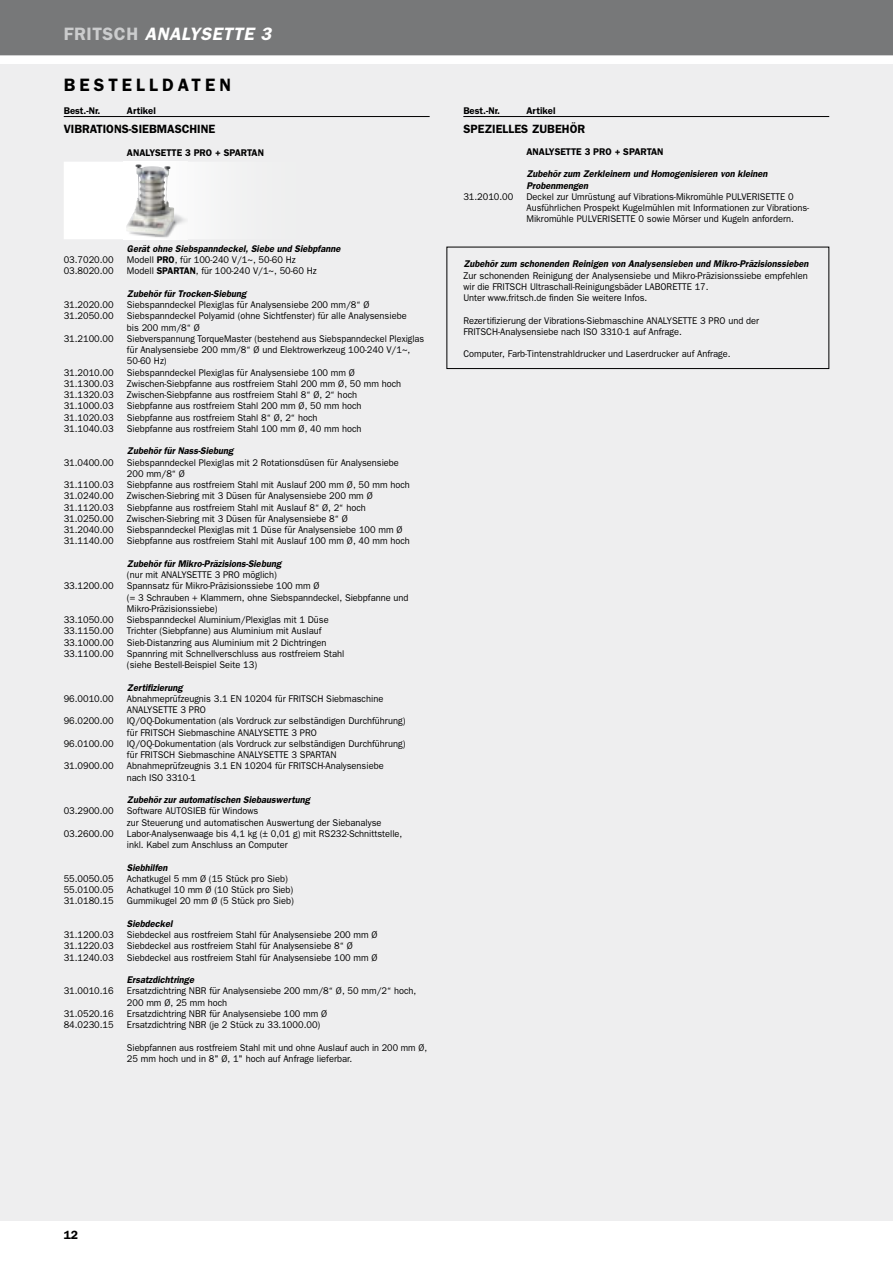
<style>
.page{position:relative;width:893px;height:1263px;background:#fff}
.page>*{position:absolute;margin:0;border:0;box-sizing:border-box;transform-origin:0 0}
.t1{font:italic 600 18px "Franklin Gothic";letter-spacing:.03em;color:#fff}
.t2{font:600 18px "Franklin Gothic";letter-spacing:.23em;color:#000}
.t3{font:600 12px "Franklin Gothic";color:#000}
.t4{font:9.75px/11.2px "Franklin Gothic";color:#000;scale:.95 1}
.t5{font:italic 600 9.75px/11.2px "Franklin Gothic";color:#000;scale:.95 1}
.t6{font:9.75px/11.2px "Franklin Gothic";color:#000;scale:.93 1}
.t7{font:9.75px/11.2px "Franklin Gothic";color:#000;scale:.96 1}
.t8{font:600 9.75px "Franklin Gothic";color:#000}
.s1{font-style:normal;color:#cbcccd}
.s2{font-weight:600}
</style>
<div class="page">
<div style="left:0;top:64px;width:893px;height:1156px;background:#eeeeef"></div>
<div style="left:0;top:0;width:893px;height:55px;background:#777879"></div>
<hr style="left:64px;top:116px;width:366px;height:1px;background:#000">
<hr style="left:463px;top:116px;width:366px;height:1px;background:#000">
<div style="left:446px;top:247px;width:383px;height:122px;border:1px solid #000"></div>
<div style="left:64px;top:162px;width:130px;height:77px;background:#fff"></div>
<img style="left:123px;top:161px;width:64px;height:79px">
<img style="left:123px;top:162px;width:64px;height:77px">
<img style="left:126px;top:164px;width:42px;height:67px">
<h1 class="t1" style="left:64px;top:28px;width:209px"><span class="s1">FRITSCH</span> ANALYSETTE 3</h1>
<h1 class="t2" style="left:64px;top:79px;width:169px">BESTELLDATEN</h1>
<p class="t8" style="left:64px;top:108px;width:38px">Best.-Nr.</p>
<p class="t8" style="left:127px;top:108px;width:31px">Artikel</p>
<p class="t3" style="left:64px;top:125px;width:153px">VIBRATIONS-SIEBMASCHINE</p>
<p class="t8" style="left:127px;top:149px;width:139px">ANALYSETTE 3 PRO + SPARTAN</p>
<p class="t5" style="left:127px;top:244px;width:226px">Gerät ohne Siebspanndeckel, Siebe und Siebpfanne</p>
<p class="t4" style="left:64px;top:255px;width:54px">03.7020.00</p>
<p class="t4" style="left:127px;top:255px;width:179px">Modell <span class="s2">PRO</span>, für 100-240 V/1~, 50-60 Hz</p>
<p class="t4" style="left:64px;top:266px;width:54px">03.8020.00</p>
<p class="t4" style="left:127px;top:266px;width:201px">Modell <span class="s2">SPARTAN</span>, für 100-240 V/1~, 50-60 Hz</p>
<p class="t5" style="left:127px;top:289px;width:127px">Zubehör für Trocken-Siebung</p>
<p class="t4" style="left:64px;top:300px;width:54px">31.2020.00</p>
<p class="t4" style="left:127px;top:300px;width:257px">Siebspanndeckel Plexiglas für Analysensiebe 200 mm/8“ Ø</p>
<p class="t4" style="left:64px;top:311px;width:54px">31.2050.00</p>
<p class="t4" style="left:127px;top:311px;width:296px">Siebspanndeckel Polyamid (ohne Sichtfenster) für alle Analysensiebe bis 200 mm/8“ Ø</p>
<p class="t4" style="left:64px;top:334px;width:54px">31.2100.00</p>
<p class="t6" style="left:127px;top:334px;width:321px">Siebverspannung TorqueMaster (bestehend aus Siebspanndeckel Plexiglas für Analysensiebe 200 mm/8“ Ø und Elektrowerkzeug 100-240 V/1~,<br>50-60 Hz)</p>
<p class="t4" style="left:64px;top:367px;width:54px">31.2010.00</p>
<p class="t4" style="left:127px;top:367px;width:242px">Siebspanndeckel Plexiglas für Analysensiebe 100 mm Ø</p>
<p class="t4" style="left:64px;top:379px;width:54px">31.1300.03</p>
<p class="t4" style="left:127px;top:379px;width:290px">Zwischen-Siebpfanne aus rostfreiem Stahl 200 mm Ø, 50 mm hoch</p>
<p class="t4" style="left:64px;top:390px;width:54px">31.1320.03</p>
<p class="t4" style="left:127px;top:390px;width:244px">Zwischen-Siebpfanne aus rostfreiem Stahl 8“ Ø, 2“ hoch</p>
<p class="t4" style="left:64px;top:401px;width:54px">31.1000.03</p>
<p class="t4" style="left:127px;top:401px;width:248px">Siebpfanne aus rostfreiem Stahl 200 mm Ø, 50 mm hoch</p>
<p class="t4" style="left:64px;top:412px;width:54px">31.1020.03</p>
<p class="t4" style="left:127px;top:412px;width:202px">Siebpfanne aus rostfreiem Stahl 8“ Ø, 2“ hoch</p>
<p class="t4" style="left:64px;top:424px;width:54px">31.1040.03</p>
<p class="t4" style="left:127px;top:424px;width:248px">Siebpfanne aus rostfreiem Stahl 100 mm Ø, 40 mm hoch</p>
<p class="t5" style="left:127px;top:446px;width:114px">Zubehör für Nass-Siebung</p>
<p class="t4" style="left:64px;top:457px;width:54px">31.0400.00</p>
<p class="t4" style="left:127px;top:457px;width:288px">Siebspanndeckel Plexiglas mit 2 Rotationsdüsen für Analysensiebe<br>200 mm/8“ Ø</p>
<p class="t4" style="left:64px;top:480px;width:54px">31.1100.03</p>
<p class="t4" style="left:127px;top:480px;width:299px">Siebpfanne aus rostfreiem Stahl mit Auslauf 200 mm Ø, 50 mm hoch</p>
<p class="t4" style="left:64px;top:491px;width:54px">31.0240.00</p>
<p class="t4" style="left:127px;top:491px;width:260px">Zwischen-Siebring mit 3 Düsen für Analysensiebe 200 mm Ø</p>
<p class="t4" style="left:64px;top:502px;width:54px">31.1120.03</p>
<p class="t4" style="left:127px;top:502px;width:253px">Siebpfanne aus rostfreiem Stahl mit Auslauf 8“ Ø, 2“ hoch</p>
<p class="t4" style="left:64px;top:514px;width:54px">31.0250.00</p>
<p class="t4" style="left:127px;top:514px;width:234px">Zwischen-Siebring mit 3 Düsen für Analysensiebe 8“ Ø</p>
<p class="t4" style="left:64px;top:525px;width:54px">31.2040.00</p>
<p class="t4" style="left:127px;top:525px;width:292px">Siebspanndeckel Plexiglas mit 1 Düse für Analysensiebe 100 mm Ø</p>
<p class="t4" style="left:64px;top:536px;width:54px">31.1140.00</p>
<p class="t4" style="left:127px;top:536px;width:299px">Siebpfanne aus rostfreiem Stahl mit Auslauf 100 mm Ø, 40 mm hoch</p>
<p class="t5" style="left:127px;top:559px;width:164px">Zubehör für Mikro-Präzisions-Siebung</p>
<p class="t4" style="left:127px;top:570px;width:159px">(nur mit ANALYSETTE 3 PRO möglich)</p>
<p class="t4" style="left:64px;top:581px;width:54px">33.1200.00</p>
<p class="t4" style="left:127px;top:581px;width:298px">Spannsatz für Mikro-Präzisionssiebe 100 mm Ø<br>(= 3 Schrauben + Klammern, ohne Siebspanndeckel, Siebpfanne und<br>Mikro-Präzisionssiebe)</p>
<p class="t4" style="left:64px;top:615px;width:54px">33.1050.00</p>
<p class="t4" style="left:127px;top:615px;width:214px">Siebspanndeckel Aluminium/Plexiglas mit 1 Düse</p>
<p class="t4" style="left:64px;top:626px;width:54px">33.1150.00</p>
<p class="t4" style="left:127px;top:626px;width:206px">Trichter (Siebpfanne) aus Aluminium mit Auslauf</p>
<p class="t4" style="left:64px;top:637px;width:54px">33.1000.00</p>
<p class="t4" style="left:127px;top:637px;width:212px">Sieb-Distanzring aus Aluminium mit 2 Dichtringen</p>
<p class="t4" style="left:64px;top:649px;width:54px">33.1100.00</p>
<p class="t4" style="left:127px;top:649px;width:230px">Spannring mit Schnellverschluss aus rostfreiem Stahl (siehe Bestell-Beispiel Seite 13)</p>
<p class="t5" style="left:127px;top:682px;width:60px">Zertifizierung</p>
<p class="t4" style="left:64px;top:694px;width:54px">96.0010.00</p>
<p class="t4" style="left:127px;top:694px;width:271px">Abnahmeprüfzeugnis 3.1 EN 10204 für FRITSCH Siebmaschine<br>ANALYSETTE 3 PRO</p>
<p class="t4" style="left:64px;top:716px;width:54px">96.0200.00</p>
<p class="t4" style="left:127px;top:716px;width:295px">IQ/OQ-Dokumentation (als Vordruck zur selbständigen Durchführung) für FRITSCH Siebmaschine ANALYSETTE 3 PRO</p>
<p class="t4" style="left:64px;top:739px;width:54px">96.0100.00</p>
<p class="t4" style="left:127px;top:739px;width:295px">IQ/OQ-Dokumentation (als Vordruck zur selbständigen Durchführung) für FRITSCH Siebmaschine ANALYSETTE 3 SPARTAN</p>
<p class="t4" style="left:64px;top:761px;width:54px">31.0900.00</p>
<p class="t4" style="left:127px;top:761px;width:272px">Abnahmeprüfzeugnis 3.1 EN 10204 für FRITSCH-Analysensiebe nach ISO 3310-1</p>
<p class="t5" style="left:127px;top:795px;width:194px">Zubehör zur automatischen Siebauswertung</p>
<p class="t4" style="left:64px;top:806px;width:54px">03.2900.00</p>
<p class="t4" style="left:127px;top:806px;width:269px">Software AUTOSIEB für Windows<br>zur Steuerung und automatischen Auswertung der Siebanalyse</p>
<p class="t4" style="left:64px;top:829px;width:54px">03.2600.00</p>
<p class="t4" style="left:127px;top:829px;width:291px">Labor-Analysenwaage bis 4,1 kg (± 0,01 g) mit RS232-Schnittstelle, inkl. Kabel zum Anschluss an Computer</p>
<p class="t5" style="left:127px;top:862px;width:44px">Siebhilfen</p>
<p class="t4" style="left:64px;top:874px;width:54px">55.0050.05</p>
<p class="t4" style="left:127px;top:874px;width:171px">Achatkugel 5 mm Ø (15 Stück pro Sieb)</p>
<p class="t4" style="left:64px;top:885px;width:54px">55.0100.05</p>
<p class="t4" style="left:127px;top:885px;width:177px">Achatkugel 10 mm Ø (10 Stück pro Sieb)</p>
<p class="t4" style="left:64px;top:896px;width:54px">31.0180.15</p>
<p class="t4" style="left:127px;top:896px;width:177px">Gummikugel 20 mm Ø (5 Stück pro Sieb)</p>
<p class="t5" style="left:127px;top:919px;width:49px">Siebdeckel</p>
<p class="t4" style="left:64px;top:930px;width:54px">31.1200.03</p>
<p class="t4" style="left:127px;top:930px;width:265px">Siebdeckel aus rostfreiem Stahl für Analysensiebe 200 mm Ø</p>
<p class="t4" style="left:64px;top:941px;width:54px">31.1220.03</p>
<p class="t4" style="left:127px;top:941px;width:239px">Siebdeckel aus rostfreiem Stahl für Analysensiebe 8“ Ø</p>
<p class="t4" style="left:64px;top:952px;width:54px">31.1240.03</p>
<p class="t4" style="left:127px;top:952px;width:265px">Siebdeckel aus rostfreiem Stahl für Analysensiebe 100 mm Ø</p>
<p class="t5" style="left:127px;top:975px;width:72px">Ersatzdichtringe</p>
<p class="t4" style="left:64px;top:986px;width:54px">31.0010.16</p>
<p class="t4" style="left:127px;top:986px;width:306px">Ersatzdichtring NBR für Analysensiebe 200 mm/8“ Ø, 50 mm/2“ hoch,<br>200 mm Ø, 25 mm hoch</p>
<p class="t4" style="left:64px;top:1009px;width:54px">31.0520.16</p>
<p class="t4" style="left:127px;top:1009px;width:212px">Ersatzdichtring NBR für Analysensiebe 100 mm Ø</p>
<p class="t4" style="left:64px;top:1020px;width:54px">84.0230.15</p>
<p class="t4" style="left:127px;top:1020px;width:205px">Ersatzdichtring NBR (je 2 Stück zu 33.1000.00)</p>
<p class="t6" style="left:127px;top:1042px;width:324px">Siebpfannen aus rostfreiem Stahl mit und ohne Auslauf auch in 200 mm Ø,<br>25 mm hoch und in 8" Ø, 1" hoch auf Anfrage lieferbar.</p>
<p class="t8" style="left:463px;top:108px;width:38px">Best.-Nr.</p>
<p class="t8" style="left:526px;top:108px;width:31px">Artikel</p>
<p class="t3" style="left:463px;top:125px;width:123px">SPEZIELLES ZUBEHÖR</p>
<p class="t8" style="left:526px;top:148px;width:139px">ANALYSETTE 3 PRO + SPARTAN</p>
<p class="t5" style="left:526px;top:169px;width:255px">Zubehör zum Zerkleinern und Homogenisieren von kleinen<br>Probenmengen</p>
<p class="t4" style="left:463px;top:192px;width:54px">31.2010.00</p>
<p class="t4" style="left:526px;top:192px;width:299px">Deckel zur Umrüstung auf Vibrations-Mikromühle PULVERISETTE 0<br>Ausführlichen Prospekt Kugelmühlen mit Informationen zur Vibrations-<br>Mikromühle PULVERISETTE 0 sowie Mörser und Kugeln anfordern.</p>
<p class="t5" style="left:463px;top:259px;width:365px">Zubehör zum schonenden Reinigen von Analysensieben und Mikro-Präzisionssieben</p>
<p class="t7" style="left:463px;top:270px;width:360px">Zur schonenden Reinigung der Analysensiebe und Mikro-Präzisionssiebe empfehlen wir die FRITSCH Ultraschall-Reinigungsbäder LABORETTE 17.<br>Unter www.fritsch.de finden Sie weitere Infos.</p>
<p class="t4" style="left:463px;top:315px;width:313px">Rezertifizierung der Vibrations-Siebmaschine ANALYSETTE 3 PRO und der<br>FRITSCH-Analysensiebe nach ISO 3310-1 auf Anfrage.</p>
<p class="t4" style="left:463px;top:349px;width:283px">Computer, Farb-Tintenstrahldrucker und Laserdrucker auf Anfrage.</p>
<p class="t3" style="left:64px;top:1230px;width:16px">12</p>
</div>
